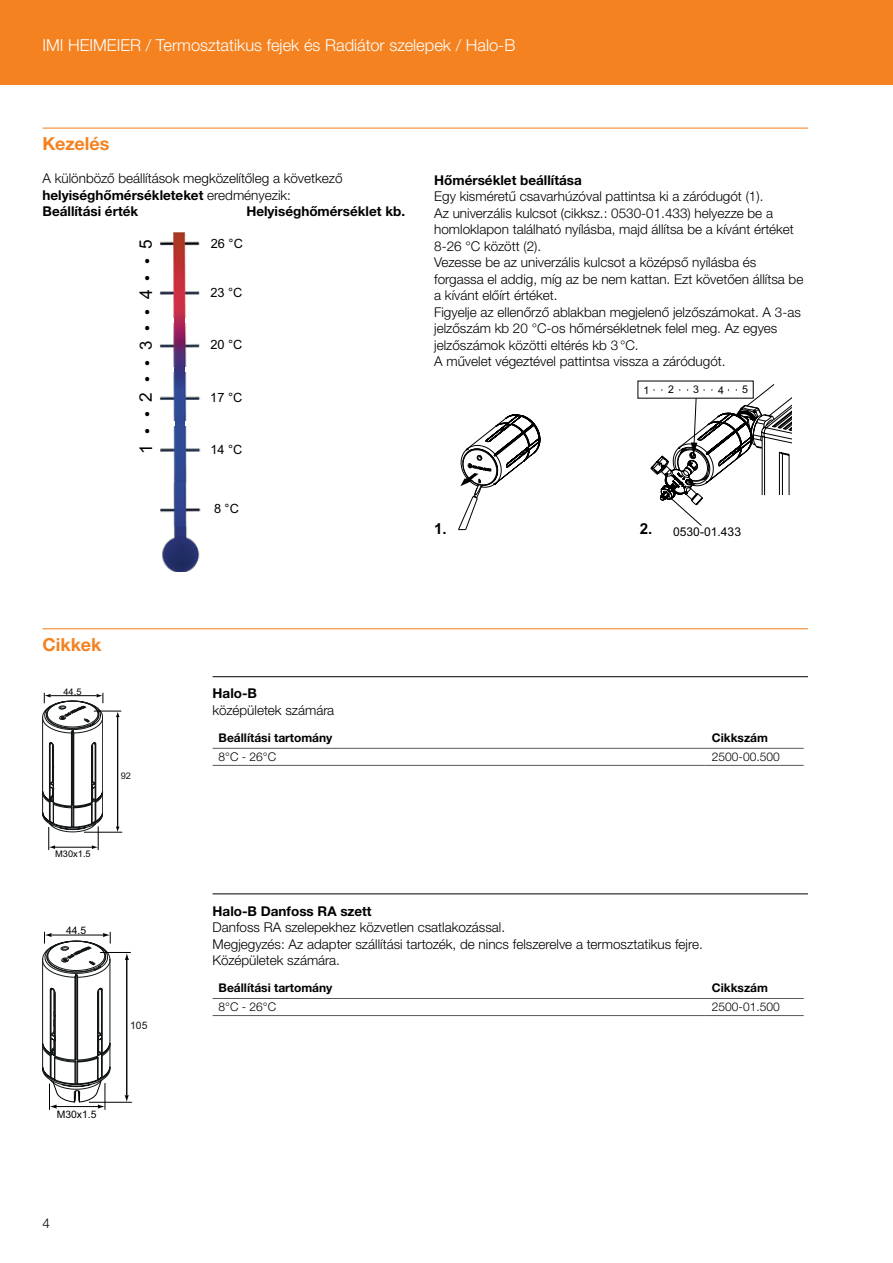
<style>
.page{position:relative;width:893px;height:1263px;background:#fff}
.page>*{position:absolute;margin:0;border:0;box-sizing:border-box;transform-origin:0 0}
.t1{font:34.05px/35.1px "Myriad Pro";color:#000}
.t2{font:700 18px "Helvetica Neue LTW1 G";color:#f58220}
.t3{font:17.55px "Arial";color:#000}
.t4{font:17.25px "Arial";color:#000}
.t5{font:16.8px "Arial";color:#000}
.t6{font:300 16.5px "Helvetica Neue LTW1 G";color:#fff}
.t7{font:700 15.15px "Arial";color:#000}
.t8{font:300 13.5px/16.5px "Helvetica Neue LTW1 G";color:#000}
.t9{font:700 13.5px "Helvetica Neue LTW1 G";color:#000}
.t10{font:12.75px "Arial";color:#000}
.t11{font:12.15px "Arial";color:#000}
.t12{font:700 12px "Helvetica Neue LTW1 G";color:#000}
.t13{font:300 12px "Helvetica Neue LTW1 G";color:#000}
.t14{font:10.65px "Arial";color:#000}
.t15{font:10.35px "Arial";color:#000001}
.t16{font:10.35px "Arial";color:#121617}
.t17{font:9.15px "Arial";color:#000001}
.t18{font:9.15px "Arial";color:#121617}
.s1{font-weight:700}
.s2{font-weight:700;font-size:15.15px}
</style>
<div class="page">
<div style="left:0;top:0;width:893px;height:85px;background:#f58220"></div>
<hr style="left:43px;top:128px;width:765px;height:1px;background:#f58220">
<hr style="left:43px;top:628px;width:765px;height:1px;background:#f58220">
<hr style="left:213px;top:676px;width:595px;height:1px;background:#000">
<hr style="left:213px;top:893px;width:595px;height:1px;background:#000">
<hr style="left:213px;top:748px;width:493px;height:1px;background:#58595b">
<hr style="left:213px;top:765px;width:493px;height:1px;background:#58595b">
<hr style="left:706px;top:748px;width:98px;height:1px;background:#58595b">
<hr style="left:706px;top:765px;width:98px;height:1px;background:#58595b">
<hr style="left:213px;top:998px;width:493px;height:1px;background:#58595b">
<hr style="left:213px;top:1015px;width:493px;height:1px;background:#58595b">
<hr style="left:706px;top:998px;width:98px;height:1px;background:#58595b">
<hr style="left:706px;top:1015px;width:98px;height:1px;background:#58595b">
<img style="left:160px;top:232px;width:41px;height:340px">
<div style="left:158px;top:318px;width:16px;height:5px;background:#fff"></div>
<div style="left:185px;top:318px;width:16px;height:5px;background:#fff"></div>
<div style="left:186px;top:367px;width:16px;height:5px;background:#fff"></div>
<div style="left:158px;top:367px;width:16px;height:5px;background:#fff"></div>
<div style="left:186px;top:421px;width:16px;height:5px;background:#fff"></div>
<div style="left:158px;top:421px;width:16px;height:5px;background:#fff"></div>
<svg style="left:458px;top:414px;width:82px;height:116px"></svg>
<svg style="left:651px;top:384px;width:140px;height:142px"></svg>
<hr style="left:84px;top:832px;width:38px;height:1px;background:#000001">
<svg style="left:42px;top:693px;width:79px;height:157px"></svg>
<hr style="left:54px;top:847px;width:38px;height:1px;background:#000">
<svg style="left:43px;top:932px;width:68px;height:178px"></svg>
<svg style="left:125px;top:1095px;width:4px;height:7px"></svg>
<svg style="left:125px;top:953px;width:4px;height:7px"></svg>
<hr style="left:89px;top:1102px;width:43px;height:1px;background:#000001">
<hr style="left:126px;top:960px;width:1px;height:135px;background:#000001">
<hr style="left:100px;top:952px;width:31px;height:1px;background:#000001">
<hr style="left:56px;top:1106px;width:43px;height:1px;background:#000">
<p class="t6" style="left:43px;top:35px;width:474px">IMI HEIMEIER / Termosztatikus fejek és Radiátor szelepek / Halo-B</p>
<h2 class="t2" style="left:43px;top:132px;width:68px">Kezelés</h2>
<p class="t8" style="left:43px;top:170px;width:302px">A különböző beállítások megközelítőleg a következő <span class="s1">helyiséghőmérsékleteket</span> eredményezik:<br><span class="s1">Beállítási érték</span></p>
<p class="t9" style="left:246px;top:203px;width:160px">Helyiséghőmérséklet kb.</p>
<p class="t4" style="left:134px;top:249px;width:11px;rotate:-90deg">5</p>
<h1 class="t1" style="left:144px;top:241px;width:9px">·</h1>
<h1 class="t1" style="left:144px;top:258px;width:9px;line-height:34.2px">· ·</h1>
<h1 class="t1" style="left:144px;top:307px;width:9px">· ·</h1>
<h1 class="t1" style="left:144px;top:359px;width:9px">· ·</h1>
<h1 class="t1" style="left:144px;top:410px;width:9px">·</h1>
<p class="t3" style="left:134px;top:299px;width:11px;rotate:-90deg">4</p>
<p class="t5" style="left:134px;top:350px;width:11px;rotate:-90deg">3</p>
<p class="t4" style="left:134px;top:402px;width:11px;rotate:-90deg">2</p>
<p class="t3" style="left:134px;top:453px;width:11px;rotate:-90deg">1</p>
<p class="t10" style="left:211px;top:234px;width:34px">26 °C</p>
<p class="t10" style="left:210px;top:284px;width:34px">23 °C</p>
<p class="t10" style="left:210px;top:336px;width:34px">20 °C</p>
<p class="t10" style="left:210px;top:389px;width:34px">17 °C</p>
<p class="t10" style="left:210px;top:441px;width:34px">14 °C</p>
<p class="t10" style="left:214px;top:500px;width:26px">8 °C</p>
<p class="t9" style="left:434px;top:172px;width:149px">Hőmérséklet beállítása</p>
<p class="t8" style="left:434px;top:188px;width:371px">Egy kisméretű csavarhúzóval pattintsa ki a záródugót (1).<br>Az univerzális kulcsot (cikksz.: 0530-01.433) helyezze be a homloklapon található nyílásba, majd állítsa be a kívánt értéket 8-26 °C között (2).<br>Vezesse be az univerzális kulcsot a középső nyílásba és forgassa el addig, míg az be nem kattan. Ezt követően állítsa be a kívánt előírt értéket.<br>Figyelje az ellenőrző ablakban megjelenő jelzőszámokat. A 3-as jelzőszám kb 20 °C-os hőmérsékletnek felel meg. Az egyes jelzőszámok közötti eltérés kb 3°C.<br>A művelet végeztével pattintsa vissza a záródugót.</p>
<p class="t14" style="left:643px;top:382px;width:7px">1</p>
<p class="t14" style="left:668px;top:382px;width:7px">2</p>
<p class="t14" style="left:693px;top:382px;width:7px">3</p>
<p class="t14" style="left:718px;top:382px;width:7px">4</p>
<p class="t14" style="left:742px;top:382px;width:7px">5</p>
<p class="t7" style="left:434px;top:519px;width:14px">1.</p>
<p class="t11" style="left:640px;top:523px;width:103px"><span class="s2">2.</span> 0530-01.433</p>
<h2 class="t2" style="left:43px;top:633px;width:61px">Cikkek</h2>
<p class="t17" style="left:63px;top:685px;width:20px">44.5</p>
<p class="t17" style="left:55px;top:848px;width:37px">M30x1.5</p>
<p class="t15" style="left:66px;top:923px;width:22px">44.5</p>
<p class="t18" style="left:121px;top:769px;width:12px">92</p>
<p class="t15" style="left:57px;top:1107px;width:41px">M30x1.5</p>
<p class="t16" style="left:130px;top:1018px;width:19px">105</p>
<p class="t8" style="left:43px;top:1215px;width:9px">4</p>
<p class="t9" style="left:213px;top:685px;width:46px">Halo-B</p>
<p class="t8" style="left:213px;top:702px;width:123px">középületek számára</p>
<p class="t12" style="left:219px;top:730px;width:115px">Beállítási tartomány</p>
<p class="t12" style="left:712px;top:730px;width:58px">Cikkszám</p>
<p class="t13" style="left:219px;top:749px;width:59px">8°C - 26°C</p>
<p class="t13" style="left:712px;top:749px;width:69px">2500-00.500</p>
<p class="t9" style="left:213px;top:902px;width:161px">Halo-B Danfoss RA szett</p>
<p class="t8" style="left:213px;top:919px;width:492px">Danfoss RA szelepekhez közvetlen csatlakozással.<br>Megjegyzés: Az adapter szállítási tartozék, de nincs felszerelve a termosztatikus fejre.<br>Középületek számára.</p>
<p class="t12" style="left:219px;top:980px;width:115px">Beállítási tartomány</p>
<p class="t12" style="left:712px;top:980px;width:58px">Cikkszám</p>
<p class="t13" style="left:219px;top:1000px;width:59px">8°C - 26°C</p>
<p class="t13" style="left:712px;top:1000px;width:69px">2500-01.500</p>
</div>
